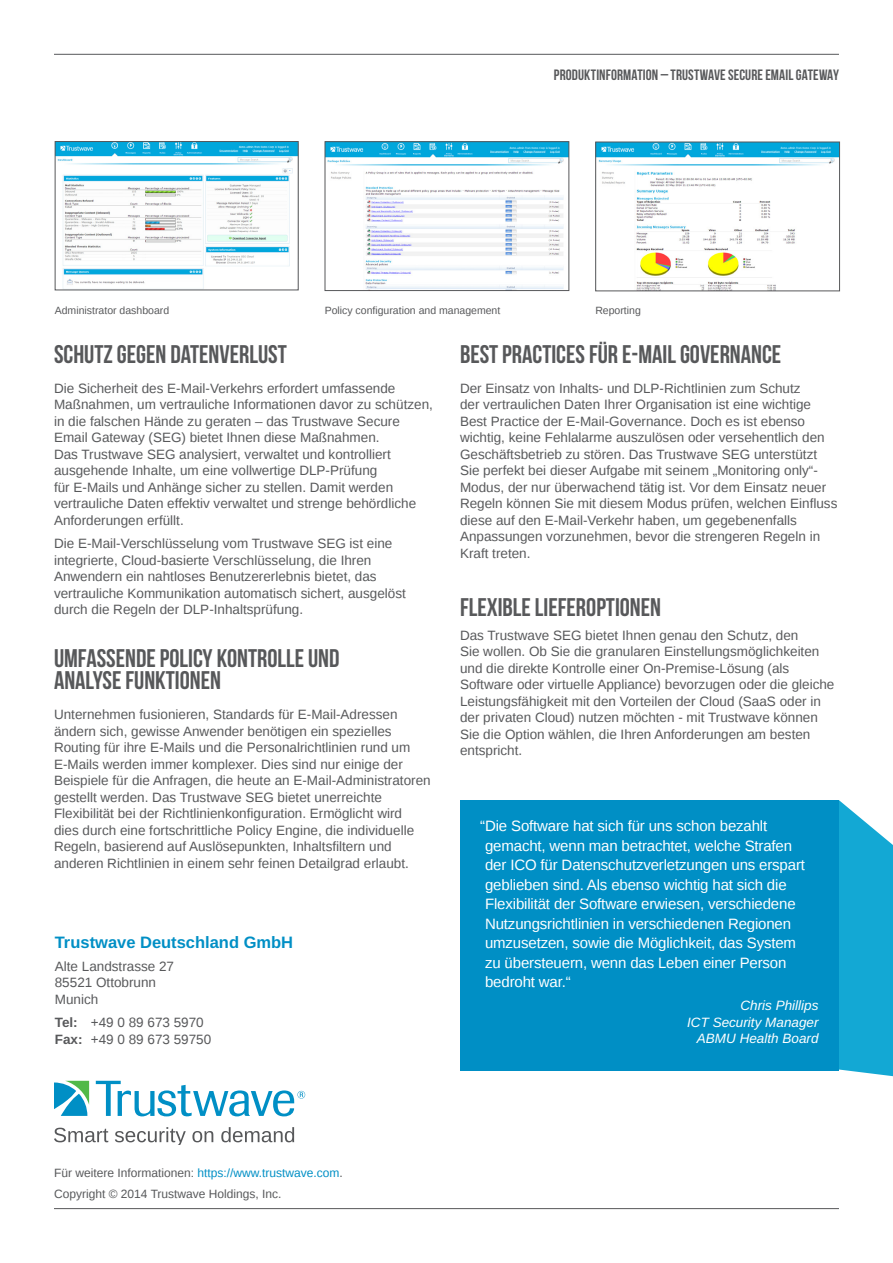
<style>
.page{position:relative;width:893px;height:1263px;background:#fff}
.page>*{position:absolute;margin:0;border:0;box-sizing:border-box;transform-origin:0 0}
.Level_1_Heading{font:25.5px/22.5px "Bebas Neue";color:#57585a}
.Body_copy{font:25.5px "Bebas Neue";color:#58595b}
.Body_copy-2{font:700 16.5px "Liberation Sans";color:#008fc5}
.Body_copy-3{font:15px/19.5px "Liberation Sans";letter-spacing:-.01em;color:#fff}
.Eyebrow_Title{font:15px "Bebas Neue";letter-spacing:.005em;color:#57585a}
.Body_copy-4{font:13.5px/16.5px "Liberation Sans";color:#58595b}
.Body_copy-5{font:italic 13.5px/16.5px "Liberation Sans";color:#fff;text-align:right}
.Body_copy-6{font:12px "Liberation Sans";color:#58595b}
.Body_copy-7{font:10.5px "Liberation Sans";color:#58595b}
.s1{font-weight:700}
.s2{color:#008fc5}
</style>
<div class="page">
<svg style="left:96px;top:1081px;width:209px;height:35px"></svg>
<svg style="left:54px;top:1081px;width:35px;height:35px"></svg>
<svg style="left:54px;top:1128px;width:54px;height:14px"></svg>
<svg style="left:115px;top:1127px;width:71px;height:18px"></svg>
<svg style="left:192px;top:1131px;width:21px;height:11px"></svg>
<svg style="left:221px;top:1127px;width:73px;height:15px"></svg>
<hr style="left:54px;top:1208px;width:785px;height:1px;background:#57585a">
<hr style="left:54px;top:54px;width:785px;height:1px;background:#57585a">
<img style="left:57px;top:143px;width:239px;height:145px">
<div style="left:55px;top:141px;width:243px;height:149px;border:1px solid #57585a"></div>
<img style="left:327px;top:143px;width:240px;height:146px">
<div style="left:325px;top:141px;width:244px;height:150px;border:1px solid #57585a"></div>
<img style="left:597px;top:144px;width:241px;height:145px">
<div style="left:595px;top:142px;width:245px;height:149px;border:1px solid #57585a"></div>
<svg style="left:839px;top:800px;width:54px;height:276px;background:#28afd7"></svg>
<div style="left:460px;top:800px;width:379px;height:270px;background:#008fc5"></div>
<p class="Eyebrow_Title" style="left:554px;top:66px;width:287px">PRODUKTINFORMATION – TRUSTWAVE SECURE EMAIL GATEWAY</p>
<p class="Body_copy-7" style="left:55px;top:305px;width:116px">Administrator dashboard</p>
<p class="Body_copy-7" style="left:325px;top:305px;width:177px">Policy configuration and management</p>
<p class="Body_copy-7" style="left:595px;top:305px;width:47px">Reporting</p>
<p class="Level_1_Heading" style="left:54px;top:342px;width:234px">SCHUTZ GEGEN DATENVERLUST</p>
<p class="Body_copy-4" style="left:54px;top:380px;width:380px">Die Sicherheit des E-Mail-Verkehrs erfordert umfassende Maßnahmen, um vertrauliche Informationen davor zu schützen, in die falschen Hände zu geraten – das Trustwave Secure Email Gateway (SEG) bietet Ihnen diese Maßnahmen.<br>Das Trustwave SEG analysiert, verwaltet und kontrolliert ausgehende Inhalte, um eine vollwertige DLP-Prüfung<br>für E-Mails und Anhänge sicher zu stellen. Damit werden vertrauliche Daten effektiv verwaltet und strenge behördliche Anforderungen erfüllt.</p>
<p class="Body_copy-4" style="left:54px;top:536px;width:353px">Die E-Mail-Verschlüsselung vom Trustwave SEG ist eine integrierte, Cloud-basierte Verschlüsselung, die Ihren Anwendern ein nahtloses Benutzererlebnis bietet, das vertrauliche Kommunikation automatisch sichert, ausgelöst durch die Regeln der DLP-Inhaltsprüfung.</p>
<p class="Level_1_Heading" style="left:54px;top:646px;width:287px">UMFASSENDE POLICY KONTROLLE UND<br>ANALYSE FUNKTIONEN</p>
<p class="Body_copy-4" style="left:54px;top:707px;width:378px">Unternehmen fusionieren, Standards für E-Mail-Adressen ändern sich, gewisse Anwender benötigen ein spezielles Routing für ihre E-Mails und die Personalrichtlinien rund um E-Mails werden immer komplexer. Dies sind nur einige der Beispiele für die Anfragen, die heute an E-Mail-Administratoren gestellt werden. Das Trustwave SEG bietet unerreichte Flexibilität bei der Richtlinienkonfiguration. Ermöglicht wird<br>dies durch eine fortschrittliche Policy Engine, die individuelle Regeln, basierend auf Auslösepunkten, Inhaltsfiltern und anderen Richtlinien in einem sehr feinen Detailgrad erlaubt.</p>
<p class="Body_copy-2" style="left:55px;top:930px;width:240px">Trustwave Deutschland GmbH</p>
<p class="Body_copy-4" style="left:55px;top:958px;width:121px">Alte Landstrasse 27<br>85521 Ottobrunn<br>Munich</p>
<p class="Body_copy-4" style="left:55px;top:1015px;width:158px"><span class="s1">Tel:</span> +49 0 89 673 5970<br><span class="s1">Fax:</span> +49 0 89 673 59750</p>
<p class="Level_1_Heading" style="left:460px;top:342px;width:323px">BEST PRACTICES FÜR E-MAIL GOVERNANCE</p>
<p class="Body_copy-4" style="left:460px;top:380px;width:379px">Der Einsatz von Inhalts- und DLP-Richtlinien zum Schutz<br>der vertraulichen Daten Ihrer Organisation ist eine wichtige Best Practice der E-Mail-Governance. Doch es ist ebenso wichtig, keine Fehlalarme auszulösen oder versehentlich den Geschäftsbetrieb zu stören. Das Trustwave SEG unterstützt Sie perfekt bei dieser Aufgabe mit seinem „Monitoring only“- Modus, der nur überwachend tätig ist. Vor dem Einsatz neuer Regeln können Sie mit diesem Modus prüfen, welchen Einfluss diese auf den E-Mail-Verkehr haben, um gegebenenfalls Anpassungen vorzunehmen, bevor die strengeren Regeln in Kraft treten.</p>
<p class="Body_copy" style="left:460px;top:593px;width:203px">FLEXIBLE LIEFEROPTIONEN</p>
<p class="Body_copy-4" style="left:460px;top:627px;width:376px">Das Trustwave SEG bietet Ihnen genau den Schutz, den<br>Sie wollen. Ob Sie die granularen Einstellungsmöglichkeiten und die direkte Kontrolle einer On-Premise-Lösung (als Software oder virtuelle Appliance) bevorzugen oder die gleiche Leistungsfähigkeit mit den Vorteilen der Cloud (SaaS oder in der privaten Cloud) nutzen möchten - mit Trustwave können Sie die Option wählen, die Ihren Anforderungen am besten entspricht.</p>
<p class="Body_copy-3" style="left:485px;top:817px;width:321px;text-indent:-5px">“Die Software hat sich für uns schon bezahlt gemacht, wenn man betrachtet, welche Strafen der ICO für Datenschutzverletzungen uns erspart geblieben sind. Als ebenso wichtig hat sich die Flexibilität der Software erwiesen, verschiedene Nutzungsrichtlinien in verschiedenen Regionen umzusetzen, sowie die Möglichkeit, das System zu übersteuern, wenn das Leben einer Person bedroht war.“</p>
<p class="Body_copy-5" style="left:687px;top:997px;width:133px">Chris Phillips<br>ICT Security Manager<br>ABMU Health Board</p>
<p class="Body_copy-6" style="left:54px;top:1165px;width:290px">Für weitere Informationen: <span class="s2">https://www.trustwave.com</span>.</p>
<p class="Body_copy-6" style="left:54px;top:1187px;width:229px">Copyright © 2014 Trustwave Holdings, Inc.</p>
</div>
